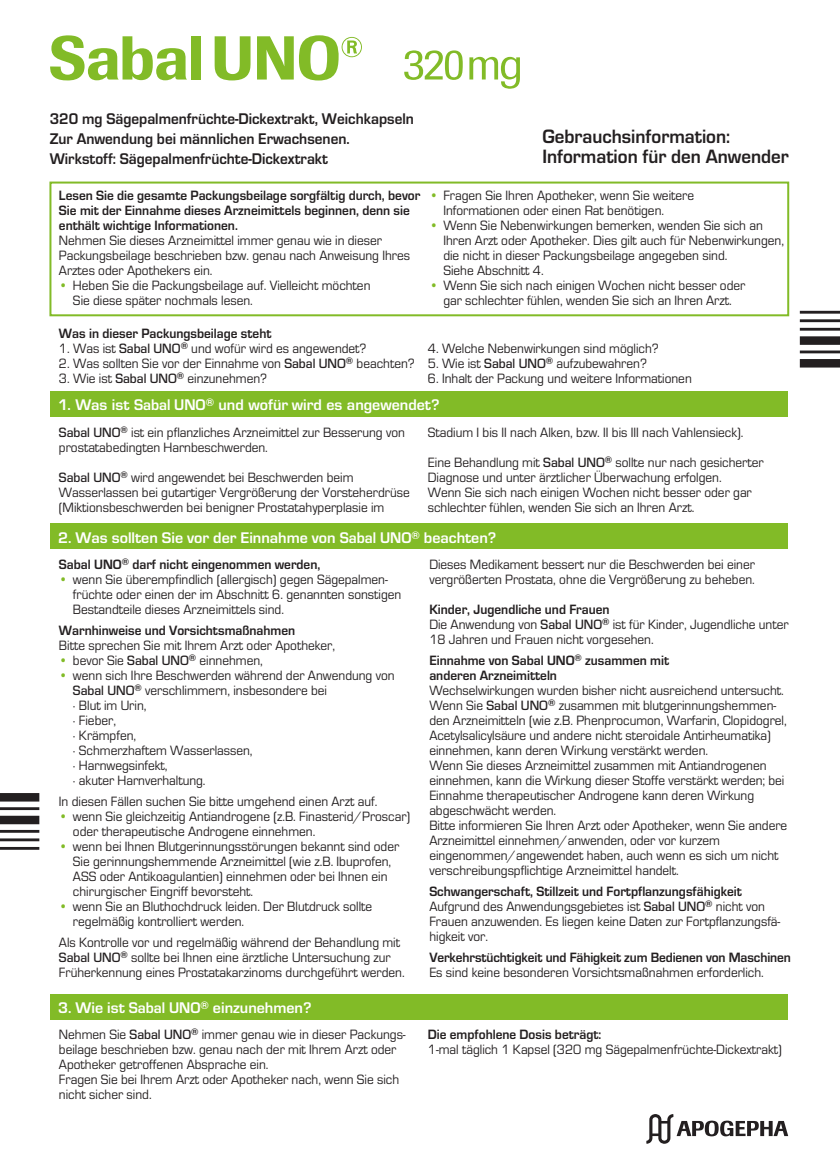
<style>
.page{position:relative;width:840px;height:1163px;background:#fff}
.page>*{position:absolute;margin:0;border:0;box-sizing:border-box;transform-origin:0 0}
.t1{font:700 20px/20px "Eurostile";color:#231f20;scale:.95 1}
.t2{font:700 16px/20px "Eurostile";color:#231f20;scale:.95 1}
.t3{font:700 16px "Eurostile";color:#fff}
.t4{font:14px/15px "Eurostile";color:#231f20;scale:.95 1}
.t5{font:700 14px/15px "Eurostile";color:#231f20;scale:.95 1}
.s1{color:#82bb27}
.s2{font-weight:500}
.s3{font-weight:700}
</style>
<div class="page">
<svg style="left:799px;top:311px;width:40px;height:56px"></svg>
<svg style="left:0;top:793px;width:39px;height:56px"></svg>
<div style="left:49px;top:181px;width:739px;height:135px;border:2px solid #82bb27"></div>
<div style="left:50px;top:391px;width:737px;height:25px;background:#82bb27"></div>
<div style="left:50px;top:523px;width:737px;height:26px;background:#82bb27"></div>
<div style="left:50px;top:993px;width:737px;height:26px;background:#82bb27"></div>
<svg style="left:646px;top:1114px;width:141px;height:29px"></svg>
<svg style="left:404px;top:50px;width:58px;height:30px"></svg>
<svg style="left:469px;top:57px;width:50px;height:32px"></svg>
<svg style="left:50px;top:35px;width:137px;height:45px"></svg>
<div style="left:191px;top:36px;width:10px;height:43px;background:#82bb27"></div>
<svg style="left:214px;top:36px;width:36px;height:44px"></svg>
<svg style="left:257px;top:36px;width:36px;height:43px"></svg>
<svg style="left:299px;top:35px;width:63px;height:45px"></svg>
<p class="t2" style="left:50px;top:107px;width:384px">320 mg Sägepalmenfrüchte-Dickextrakt, Weichkapseln<br>Zur Anwendung bei männlichen Erwachsenen.<br>Wirkstoff: Sägepalmenfrüchte-Dickextrakt</p>
<p class="t5" style="left:59px;top:186px;width:382px">Lesen Sie die gesamte Packungsbeilage sorgfältig durch, bevor<br>Sie mit der Einnahme dieses Arzneimittels beginnen, denn sie enthält wichtige Informationen.</p>
<p class="t4" style="left:59px;top:232px;width:371px">Nehmen Sie dieses Arzneimittel immer genau wie in dieser<br>Packungsbeilage beschrieben bzw. genau nach Anweisung Ihres<br>Arztes oder Apothekers ein.</p>
<p class="t4" style="left:73px;top:277px;width:314px;text-indent:-14px"><span class="s1">•</span> Heben Sie die Packungsbeilage auf. Vielleicht möchten<br>Sie diese später nochmals lesen.</p>
<h1 class="t1" style="left:542px;top:125px;width:261px">Gebrauchsinformation:<br>Information für den Anwender</h1>
<p class="t4" style="left:443px;top:187px;width:265px;text-indent:-14px"><span class="s1">•</span> Fragen Sie Ihren Apotheker, wenn Sie weitere<br>Informationen oder einen Rat benötigen.</p>
<p class="t4" style="left:443px;top:217px;width:360px;text-indent:-14px"><span class="s1">•</span> Wenn Sie Nebenwirkungen bemerken, wenden Sie sich an Ihren Arzt oder Apotheker. Dies gilt auch für Nebenwirkungen, die nicht in dieser Packungsbeilage angegeben sind.<br>Siehe Abschnitt 4.</p>
<p class="t4" style="left:429px;top:277px;width:334px;text-align:center"><span class="s1">•</span> Wenn Sie sich nach einigen Wochen nicht besser oder gar schlechter fühlen, wenden Sie sich an Ihren Arzt.</p>
<p class="t5" style="left:59px;top:324px;width:225px">Was in dieser Packungsbeilage steht</p>
<p class="t4" style="left:59px;top:340px;width:325px">1. Was ist <span class="s2">Sabal UNO</span><sup>®</sup> und wofür wird es angewendet?</p>
<p class="t4" style="left:59px;top:355px;width:376px">2. Was sollten Sie vor der Einnahme von <span class="s2">Sabal UNO</span><sup>®</sup> beachten?</p>
<p class="t4" style="left:59px;top:370px;width:221px">3. Wie ist <span class="s2">Sabal UNO</span><sup>®</sup> einzunehmen?</p>
<p class="t4" style="left:427px;top:340px;width:244px">4. Welche Nebenwirkungen sind möglich?</p>
<p class="t4" style="left:427px;top:355px;width:232px">5. Wie ist <span class="s2">Sabal UNO</span><sup>®</sup> aufzubewahren?</p>
<p class="t4" style="left:427px;top:370px;width:279px">6. Inhalt der Packung und weitere Informationen</p>
<p class="t3" style="left:58px;top:393px;width:383px">1. Was ist Sabal UNO<sup>®</sup> und wofür wird es angewendet?</p>
<p class="t4" style="left:59px;top:424px;width:365px"><span class="s2">Sabal UNO</span><sup>®</sup> ist ein pflanzliches Arzneimittel zur Besserung von prostatabedingten Harnbeschwerden.</p>
<p class="t4" style="left:59px;top:469px;width:370px"><span class="s2">Sabal UNO</span><sup>®</sup> wird angewendet bei Beschwerden beim<br>Wasserlassen bei gutartiger Vergrößerung der Vorsteherdrüse (Miktionsbeschwerden bei benigner Prostatahyperplasie im</p>
<p class="t4" style="left:427px;top:416px;width:355px;line-height:30px">Stadium I bis II nach Alken, bzw. II bis III nach Vahlensieck).<br>Eine Behandlung mit <span class="s2">Sabal UNO</span><sup>®</sup> sollte nur nach gesicherter</p>
<p class="t4" style="left:427px;top:469px;width:342px">Diagnose und unter ärztlicher Überwachung erfolgen.<br>Wenn Sie sich nach einigen Wochen nicht besser oder gar schlechter fühlen, wenden Sie sich an Ihren Arzt.</p>
<p class="t3" style="left:58px;top:525px;width:439px">2. Was sollten Sie vor der Einnahme von Sabal UNO<sup>®</sup> beachten?</p>
<p class="t5" style="left:59px;top:555px;width:276px">Sabal UNO<sup>®</sup> darf nicht eingenommen werden,</p>
<p class="t4" style="left:73px;top:571px;width:347px;text-indent:-14px"><span class="s1">•</span> wenn Sie überempfindlich (allergisch) gegen Sägepalmen&shy;früchte oder einen der im Abschnitt 6. genannten sonstigen<br>Bestandteile dieses Arzneimittels sind.</p>
<p class="t5" style="left:59px;top:621px;width:250px">Warnhinweise und Vorsichtsmaßnahmen</p>
<p class="t4" style="left:59px;top:637px;width:292px">Bitte sprechen Sie mit Ihrem Arzt oder Apotheker,</p>
<p class="t4" style="left:59px;top:652px;width:216px"><span class="s1">•</span> bevor Sie <span class="s2">Sabal UNO</span><sup>®</sup> einnehmen,</p>
<p class="t4" style="left:73px;top:667px;width:340px;text-indent:-14px"><span class="s1">•</span> wenn sich Ihre Beschwerden während der Anwendung von<br><span class="s2">Sabal UNO</span><sup>®</sup> verschlimmern, insbesondere bei<br>· Blut im Urin,<br>· Fieber,<br>· Krämpfen,<br>· Schmerzhaftem Wasserlassen,<br>· Harnwegsinfekt,<br>· akuter Harnverhaltung.</p>
<p class="t4" style="left:59px;top:793px;width:336px">In diesen Fällen suchen Sie bitte umgehend einen Arzt auf.</p>
<p class="t4" style="left:73px;top:808px;width:356px;text-indent:-14px"><span class="s1">•</span> wenn Sie gleichzeitig Antiandrogene (z.B. Finasterid/Proscar) oder therapeutische Androgene einnehmen.</p>
<p class="t4" style="left:73px;top:838px;width:345px;text-indent:-14px"><span class="s1">•</span> wenn bei Ihnen Blutgerinnungsstörungen bekannt sind oder Sie gerinnungshemmende Arzneimittel (wie z.B. Ibuprofen, ASS oder Antikoagulantien) einnehmen oder bei Ihnen ein chirurgischer Eingriff bevorsteht.</p>
<p class="t4" style="left:73px;top:898px;width:316px;text-indent:-14px"><span class="s1">•</span> wenn Sie an Bluthochdruck leiden. Der Blutdruck sollte regelmäßig kontrolliert werden.</p>
<p class="t4" style="left:59px;top:934px;width:365px">Als Kontrolle vor und regelmäßig während der Behandlung mit<br><span class="s2">Sabal UNO</span><sup>®</sup> sollte bei Ihnen eine ärztliche Untersuchung zur<br>Früherkennung eines Prostatakarzinoms durchgeführt werden.</p>
<p class="t3" style="left:58px;top:995px;width:255px">3. Wie ist Sabal UNO<sup>®</sup> einzunehmen?</p>
<p class="t4" style="left:429px;top:556px;width:344px">Dieses Medikament bessert nur die Beschwerden bei einer vergrößerten Prostata, ohne die Vergrößerung zu beheben.</p>
<p class="t4" style="left:429px;top:601px;width:379px"><span class="s3">Kinder, Jugendliche und Frauen<br></span>Die Anwendung von <span class="s2">Sabal UNO</span><sup>®</sup> ist für Kinder, Jugendliche unter<br>18 Jahren und Frauen nicht vorgesehen.</p>
<p class="t5" style="left:429px;top:651px;width:254px">Einnahme von Sabal UNO<sup>®</sup> zusammen mit anderen Arzneimitteln</p>
<p class="t4" style="left:429px;top:682px;width:378px">Wechselwirkungen wurden bisher nicht ausreichend untersucht.<br>Wenn Sie <span class="s2">Sabal UNO</span><sup>®</sup> zusammen mit blutgerinnungshemmen&shy;den Arzneimitteln (wie z.B. Phenprocumon, Warfarin, Clopidogrel, Acetylsalicylsäure und andere nicht steroidale Antirheumatika) einnehmen, kann deren Wirkung verstärkt werden.<br>Wenn Sie dieses Arzneimittel zusammen mit Antiandrogenen einnehmen, kann die Wirkung dieser Stoffe verstärkt werden; bei Einnahme therapeutischer Androgene kann deren Wirkung abgeschwächt werden.<br>Bitte informieren Sie Ihren Arzt oder Apotheker, wenn Sie andere Arzneimittel einnehmen/anwenden, oder vor kurzem eingenommen/angewendet haben, auch wenn es sich um nicht verschreibungspflichtige Arzneimittel handelt.</p>
<p class="t4" style="left:429px;top:883px;width:371px"><span class="s3">Schwangerschaft, Stillzeit und Fortpflanzungsfähigkeit </span>Aufgrund des Anwendungsgebietes ist <span class="s2">Sabal UNO</span><sup>®</sup> nicht von Frauen anzuwenden. Es liegen keine Daten zur Fortpflanzungsfä&shy;higkeit vor.</p>
<p class="t5" style="left:429px;top:948px;width:382px">Verkehrstüchtigkeit und Fähigkeit zum Bedienen von Maschinen</p>
<p class="t4" style="left:429px;top:964px;width:353px">Es sind keine besonderen Vorsichtsmaßnahmen erforderlich.</p>
<p class="t4" style="left:59px;top:1026px;width:366px">Nehmen Sie <span class="s2">Sabal UNO</span><sup>®</sup> immer genau wie in dieser Packungs&shy;beilage beschrieben bzw. genau nach der mit Ihrem Arzt oder Apotheker getroffenen Absprache ein.<br>Fragen Sie bei Ihrem Arzt oder Apotheker nach, wenn Sie sich nicht sicher sind.</p>
<p class="t5" style="left:427px;top:1025px;width:184px">Die empfohlene Dosis beträgt:</p>
<p class="t4" style="left:427px;top:1041px;width:374px">1-mal täglich 1 Kapsel (320 mg Sägepalmenfrüchte-Dickextrakt)</p>
</div>
